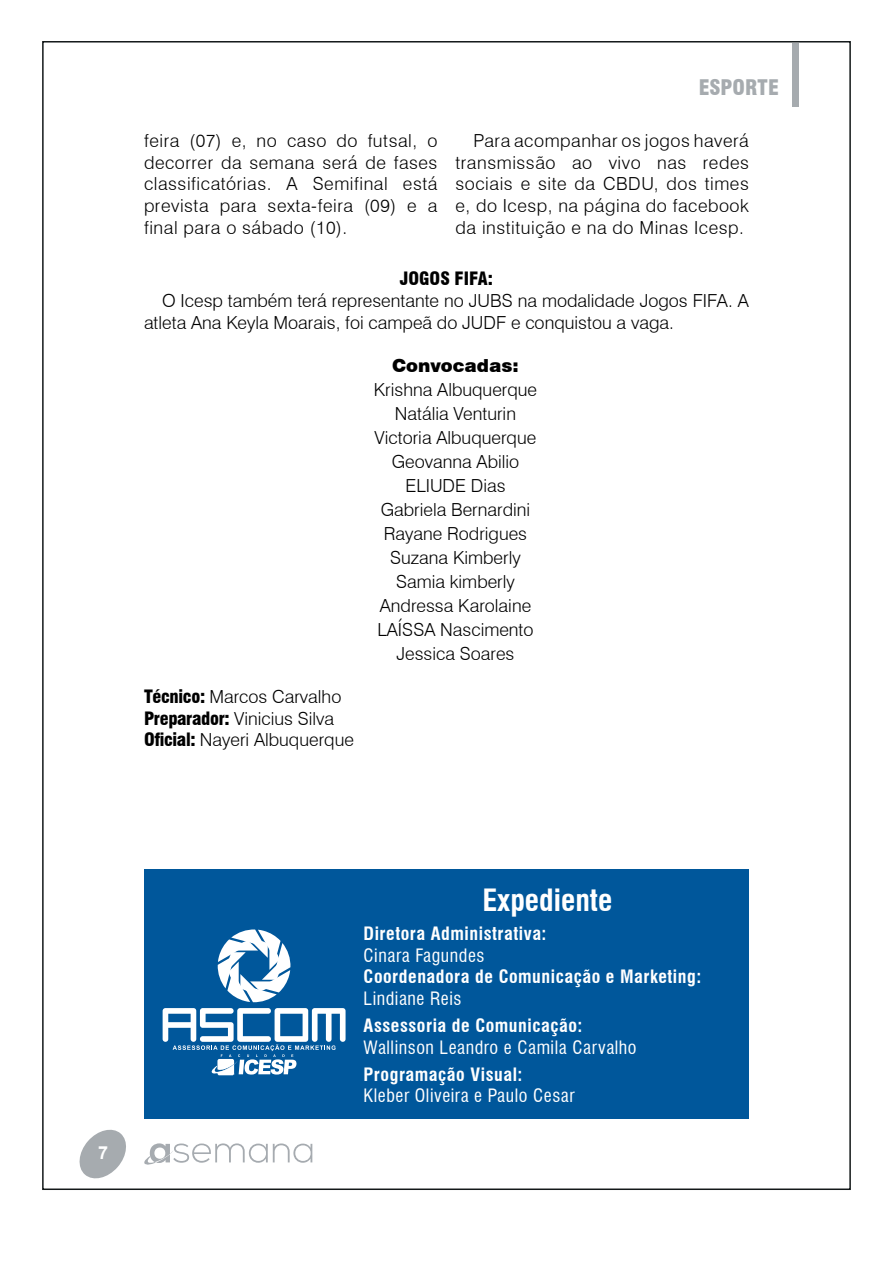
<style>
.page{position:relative;width:893px;height:1263px;background:#fff}
.page>*{position:absolute;margin:0;border:0;box-sizing:border-box;transform-origin:0 0}
.t1{font:700 condensed 30px "Swiss 721 BT";color:#fff}
.t2{font:900 condensed 21px "Swiss 721 BT";letter-spacing:.005em;color:#a6abaf}
.t3{font:300 18px/21.6px "Swiss 721 BT";color:#000;text-align:justify}
.t4{font:700 condensed 18px "Swiss 721 BT";letter-spacing:.03em;color:#fff}
.t5{font:condensed 18px "Swiss 721 BT";letter-spacing:.03em;color:#fff}
.t6{font:900 18px "Swiss 721 BT";color:#000}
.t7{font:900 condensed 18px "Swiss 721 BT";color:#000}
.t8{font:700 18px "Arial";color:#fff}
.s1{font-weight:900;font-stretch:condensed}
</style>
<div class="page">
<svg style="left:79px;top:1129px;width:47px;height:50px"></svg>
<svg style="left:144px;top:1143px;width:169px;height:22px"></svg>
<div style="left:792px;top:44px;width:7px;height:63px;background:#a6abaf"></div>
<div style="left:144px;top:869px;width:605px;height:250px;background:#00579b"></div>
<svg style="left:217px;top:929px;width:74px;height:73px"></svg>
<svg style="left:163px;top:1008px;width:183px;height:67px"></svg>
<p class="t2" style="left:699px;top:75px;width:82px">ESPORTE</p>
<p class="t3" style="left:144px;top:130px;width:295px">feira (07) e, no caso do futsal, o decorrer da semana será de fases classificatórias. A Semifinal está prevista para sexta-feira (09) e a final para o sábado (10).</p>
<p class="t3" style="left:455px;top:130px;width:295px;text-indent:18px">Para acompanhar os jogos haverá transmissão ao vivo nas redes sociais e site da CBDU, dos times e, do Icesp, na página do facebook da instituição e na do Minas Icesp.</p>
<p class="t7" style="left:400px;top:268px;width:95px">JOGOS FIFA:</p>
<p class="t3" style="left:144px;top:290px;width:606px;text-indent:18px">O Icesp também terá representante no JUBS na modalidade Jogos FIFA. A atleta Ana Keyla Moarais, foi campeã do JUDF e conquistou a vaga.</p>
<p class="t6" style="left:392px;top:354px;width:128px">Convocadas:</p>
<p class="t3" style="left:374px;top:377px;width:165px;line-height:24px;text-align:center">Krishna Albuquerque<br>Natália Venturin<br>Victoria Albuquerque<br>Geovanna Abilio<br>ELIUDE Dias<br>Gabriela Bernardini<br>Rayane Rodrigues<br>Suzana Kimberly<br>Samia kimberly<br>Andressa Karolaine<br>LAÍSSA Nascimento<br>Jessica Soares</p>
<p class="t3" style="left:144px;top:685px;width:211px;text-align:left"><span class="s1">Técnico:</span> Marcos Carvalho<br><span class="s1">Preparador:</span> Vinicius Silva<br><span class="s1">Oficial:</span> Nayeri Albuquerque</p>
<p class="t8" style="left:98px;top:1140px;width:12px">7</p>
<h1 class="t1" style="left:482px;top:882px;width:131px">Expediente</h1>
<p class="t4" style="left:364px;top:923px;width:184px">Diretora Administrativa:</p>
<p class="t5" style="left:364px;top:944px;width:122px">Cinara Fagundes</p>
<p class="t4" style="left:364px;top:966px;width:339px">Coordenadora de Comunicação e Marketing:</p>
<p class="t5" style="left:364px;top:987px;width:99px">Lindiane Reis</p>
<p class="t4" style="left:364px;top:1014px;width:220px">Assessoria de Comunicação:</p>
<p class="t5" style="left:364px;top:1036px;width:275px">Wallinson Leandro e Camila Carvalho</p>
<p class="t4" style="left:364px;top:1063px;width:160px">Programação Visual:</p>
<p class="t5" style="left:364px;top:1085px;width:213px">Kleber Oliveira e Paulo Cesar</p>
</div>
